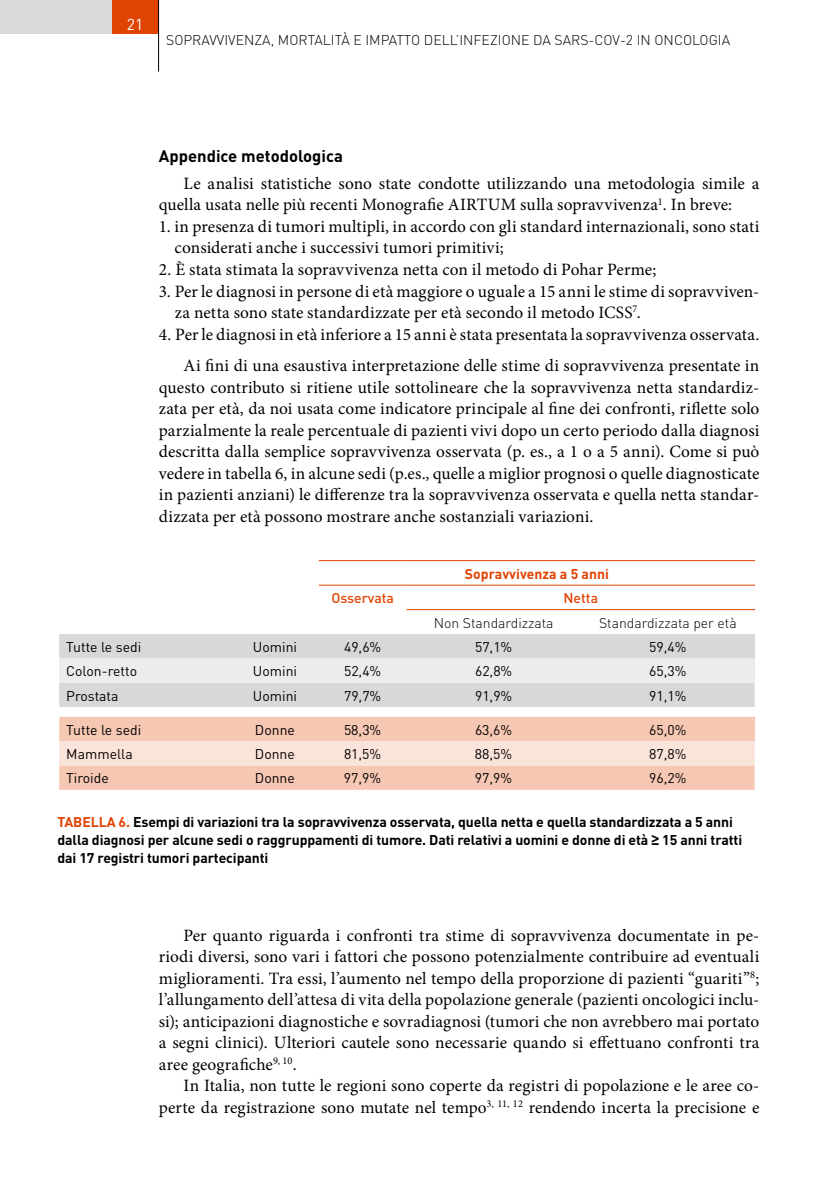
<style>
.page{position:relative;width:819px;height:1191px;background:#fff}
.page>*{position:absolute;margin:0;border:0;box-sizing:border-box;transform-origin:0 0}
.t1{font:17.32px/21.5px "Minion Pro";letter-spacing:.005em;color:#000}
.t2{font:700 16.62px "DIN";color:#000}
.t3{font:15.75px "DIN";color:#fff}
.t4{font:700 14px/17.5px "DIN";letter-spacing:-.01em;color:#000}
.t5{font:14px "DIN";color:#000}
.t6{font:300 14px "DIN";color:#000}
.t7{font:700 14px "DIN";color:#e04403}
.t8{font:500 14px "DIN";color:#e04403}
.s1{color:#e04403}
.s2{font-family:"Arial"}
</style>
<div class="page">
<div style="left:0;top:0;width:159px;height:34px;background:#dadada"></div>
<div style="left:113px;top:0;width:46px;height:34px;background:#e04403"></div>
<hr style="left:158px;top:0;width:1px;height:72px;background:#000">
<div style="left:59px;top:634px;width:696px;height:24px;background:#d8d8d8"></div>
<div style="left:59px;top:717px;width:696px;height:24px;background:#f6c7b3"></div>
<svg style="left:59px;top:658px;width:696px;height:49px;background:#e2e2e2"></svg>
<svg style="left:59px;top:741px;width:696px;height:48px;background:#f8d5c6"></svg>
<hr style="left:319px;top:560px;width:87px;height:1px;background:#e04403">
<hr style="left:406px;top:560px;width:174px;height:1px;background:#e04403">
<hr style="left:580px;top:560px;width:175px;height:1px;background:#e04403">
<hr style="left:319px;top:585px;width:87px;height:1px;background:#e04403">
<hr style="left:406px;top:585px;width:174px;height:1px;background:#e04403">
<hr style="left:580px;top:585px;width:175px;height:1px;background:#e04403">
<hr style="left:406px;top:609px;width:174px;height:1px;background:#e04403">
<hr style="left:580px;top:609px;width:175px;height:1px;background:#e04403">
<p class="t3" style="left:127px;top:14px;width:18px">21</p>
<p class="t6" style="left:166px;top:31px;width:565px">SOPRAVVIVENZA, MORTALITÀ E IMPATTO DELL’INFEZIONE DA SARS-COV-2 IN ONCOLOGIA</p>
<p class="t2" style="left:159px;top:145px;width:185px">Appendice metodologica</p>
<p class="t1" style="left:159px;top:173px;width:602px;text-indent:25px">Le analisi statistiche sono state condotte utilizzando una metodologia simile a quella usata nelle più recenti Monografie AIRTUM sulla sopravvivenza<sup>1</sup>. In breve:</p>
<p class="t1" style="left:175px;top:216px;width:586px;text-indent:-16px">1. in presenza di tumori multipli, in accordo con gli standard internazionali, sono stati considerati anche i successivi tumori primitivi;</p>
<p class="t1" style="left:159px;top:259px;width:499px">2. È stata stimata la sopravvivenza netta con il metodo di Pohar Perme;</p>
<p class="t1" style="left:175px;top:280px;width:586px;text-indent:-16px">3. Per le diagnosi in persone di età maggiore o uguale a 15 anni le stime di sopravviven&shy;za netta sono state standardizzate per età secondo il metodo ICSS<sup>7</sup>.</p>
<p class="t1" style="left:159px;top:318px;width:602px;line-height:31.5px;text-align:right">4. Per le diagnosi in età inferiore a 15 anni è stata presentata la sopravvivenza osservata.<br>Ai fini di una esaustiva interpretazione delle stime di sopravvivenza presentate in</p>
<p class="t1" style="left:159px;top:376px;width:602px;text-align:justify">questo contributo si ritiene utile sottolineare che la sopravvivenza netta standardiz&shy;zata per età, da noi usata come indicatore principale al fine dei confronti, riflette solo parzialmente la reale percentuale di pazienti vivi dopo un certo periodo dalla diagnosi descritta dalla semplice sopravvivenza osservata (p. es., a 1 o a 5 anni). Come si può vedere in tabella 6, in alcune sedi (p.es., quelle a miglior prognosi o quelle diagnosticate in pazienti anziani) le differenze tra la sopravvivenza osservata e quella netta standar&shy;dizzata per età possono mostrare anche sostanziali variazioni.</p>
<p class="t7" style="left:465px;top:564px;width:145px">Sopravvivenza a 5 anni</p>
<p class="t8" style="left:331px;top:589px;width:64px">Osservata</p>
<p class="t8" style="left:563px;top:589px;width:36px">Netta</p>
<p class="t6" style="left:433px;top:614px;width:121px">Non Standardizzata</p>
<p class="t6" style="left:599px;top:614px;width:139px">Standardizzata per età</p>
<p class="t5" style="left:66px;top:638px;width:77px">Tutte le sedi</p>
<p class="t5" style="left:253px;top:638px;width:46px">Uomini</p>
<p class="t5" style="left:344px;top:638px;width:39px">49,6%</p>
<p class="t5" style="left:475px;top:638px;width:39px">57,1%</p>
<p class="t5" style="left:649px;top:638px;width:39px">59,4%</p>
<p class="t5" style="left:66px;top:662px;width:72px">Colon-retto</p>
<p class="t5" style="left:253px;top:662px;width:46px">Uomini</p>
<p class="t5" style="left:344px;top:662px;width:39px">52,4%</p>
<p class="t5" style="left:475px;top:662px;width:39px">62,8%</p>
<p class="t5" style="left:649px;top:662px;width:39px">65,3%</p>
<p class="t5" style="left:66px;top:686px;width:54px">Prostata</p>
<p class="t5" style="left:253px;top:686px;width:46px">Uomini</p>
<p class="t5" style="left:344px;top:686px;width:39px">79,7%</p>
<p class="t5" style="left:475px;top:686px;width:39px">91,9%</p>
<p class="t5" style="left:649px;top:686px;width:39px">91,1%</p>
<p class="t5" style="left:66px;top:721px;width:77px">Tutte le sedi</p>
<p class="t5" style="left:255px;top:721px;width:41px">Donne</p>
<p class="t5" style="left:344px;top:721px;width:39px">58,3%</p>
<p class="t5" style="left:475px;top:721px;width:39px">63,6%</p>
<p class="t5" style="left:649px;top:721px;width:39px">65,0%</p>
<p class="t5" style="left:66px;top:745px;width:68px">Mammella</p>
<p class="t5" style="left:255px;top:745px;width:41px">Donne</p>
<p class="t5" style="left:344px;top:745px;width:39px">81,5%</p>
<p class="t5" style="left:475px;top:745px;width:39px">88,5%</p>
<p class="t5" style="left:649px;top:745px;width:39px">87,8%</p>
<p class="t5" style="left:66px;top:769px;width:44px">Tiroide</p>
<p class="t5" style="left:255px;top:769px;width:41px">Donne</p>
<p class="t5" style="left:344px;top:769px;width:39px">97,9%</p>
<p class="t5" style="left:475px;top:769px;width:39px">97,9%</p>
<p class="t5" style="left:649px;top:769px;width:39px">96,2%</p>
<p class="t4" style="left:57px;top:813px;width:686px"><span class="s1">TABELLA 6.</span> Esempi di variazioni tra la sopravvivenza osservata, quella netta e quella standardizzata a 5 anni dalla diagnosi per alcune sedi o raggruppamenti di tumore. Dati relativi a uomini e donne di età <span class="s2">≥</span> 15 anni tratti dai 17 registri tumori partecipanti</p>
<p class="t1" style="left:159px;top:924px;width:602px;text-align:justify;text-indent:25px">Per quanto riguarda i confronti tra stime di sopravvivenza documentate in pe&shy;riodi diversi, sono vari i fattori che possono potenzialmente contribuire ad eventuali miglioramenti. Tra essi, l’aumento nel tempo della proporzione di pazienti “guariti”<sup>8</sup>; l’allungamento dell’attesa di vita della popolazione generale (pazienti oncologici inclu&shy;si); anticipazioni diagnostiche e sovradiagnosi (tumori che non avrebbero mai portato a segni clinici). Ulteriori cautele sono necessarie quando si effettuano confronti tra aree geografiche<sup>9,</sup> <sup>10</sup>.</p>
<p class="t1" style="left:159px;top:1075px;width:602px;text-align:right">In Italia, non tutte le regioni sono coperte da registri di popolazione e le aree co&shy;perte da registrazione sono mutate nel tempo<sup>3,</sup> <sup>11,</sup> <sup>12</sup> rendendo incerta la precisione e</p>
</div>
